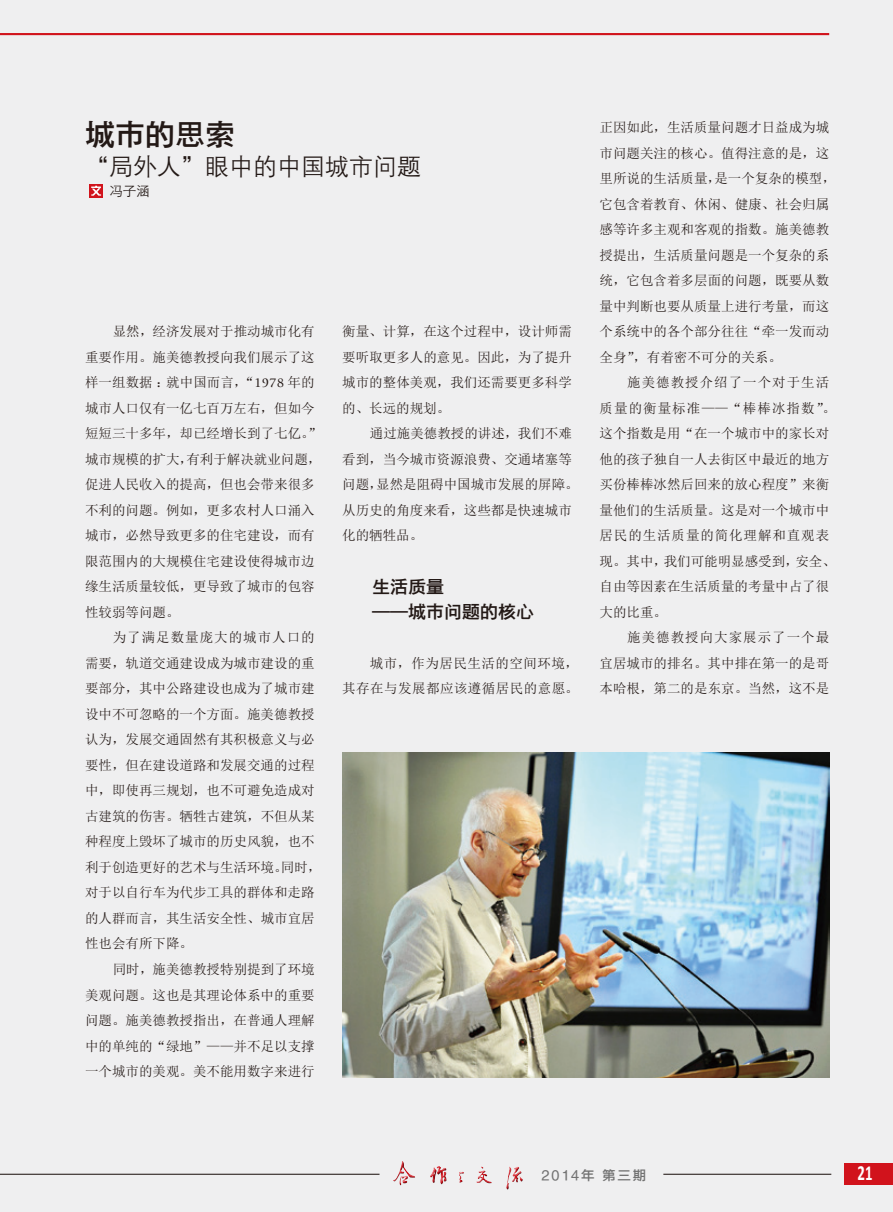
<style>
.page{position:relative;width:893px;height:1212px;background:#efeff0}
.page>*{position:absolute;margin:0;border:0;box-sizing:border-box;transform-origin:0 0}
.H2标正{font:30px "FZYDZHJW GB1 0";color:#231916}
.H2标副{font:24px "FZZDXJW GB1 0";color:#231916}
.t1{font:700 21.6px "Calibri";color:#fff;scale:.69 1}
.H段标无跨栏{font:18px "FZYDZHJW GB1 0";color:#231916}
.正{font:13.5px/25.5px "Sim Sun";color:#231916}
.正-2{font:13.5px/25.5px "Sim Sun";letter-spacing:.035em;color:#231916;text-align:right}
.t2{font:13.5px "FZYDZHJW GB1 0";letter-spacing:.14em;color:#727272}
.作者{font:13.5px "ST Xihei";color:#231916}
.s1{font-family:"Giovanni Std"}
</style>
<div class="page">
<div style="left:89px;top:184px;width:14px;height:13px;background:#d1131c"></div>
<svg style="left:91px;top:186px;width:10px;height:10px"></svg>
<img style="left:342px;top:752px;width:487px;height:325px">
<hr style="left:663px;top:1174px;width:168px;height:1px;background:#231916">
<hr style="left:0;top:33px;width:829px;height:2px;background:#d1131c">
<hr style="left:0;top:1174px;width:379px;height:1px;background:#231916">
<svg style="left:393px;top:1161px;width:22px;height:21px"></svg>
<div style="left:397px;top:1174px;width:12px;height:11px;background:#fff;opacity:.75"></div>
<div style="left:398px;top:1175px;width:11px;height:11px;background:#231916;opacity:.75"></div>
<svg style="left:437px;top:1166px;width:10px;height:18px"></svg>
<div style="left:428px;top:1167px;width:9px;height:17px;background:#231916;opacity:.75"></div>
<svg style="left:506px;top:1166px;width:17px;height:24px"></svg>
<div style="left:474px;top:1170px;width:19px;height:14px;background:#231916;opacity:.75"></div>
<div style="left:457px;top:1171px;width:8px;height:12px;background:#231916;opacity:.75"></div>
<div style="left:844px;top:1162px;width:49px;height:22px;background:#d1131c"></div>
<p class="H2标正" style="left:85px;top:118px;width:151px">城市的思索</p>
<p class="H2标副" style="left:85px;top:154px;width:337px">“局外人”眼中的中国城市问题</p>
<p class="作者" style="left:109px;top:180px;width:42px">冯子涵</p>
<p class="正" style="left:85px;top:319px;width:238px;text-indent:28px">显然，经济发展对于推动城市化有重要作用。施美德教授向我们展示了这样一组数据：就中国而言，“<span class="s1">1978</span> 年的城市人口仅有一亿七百万左右，但如今短短三十多年，却已经增长到了七亿。”城市规模的扩大，有利于解决就业问题，促进人民收入的提高，但也会带来很多不利的问题。例如，更多农村人口涌入城市，必然导致更多的住宅建设，而有限范围内的大规模住宅建设使得城市边缘生活质量较低，更导致了城市的包容性较弱等问题。</p>
<p class="正" style="left:85px;top:625px;width:238px;text-indent:28px">为了满足数量庞大的城市人口的需要，轨道交通建设成为城市建设的重要部分，其中公路建设也成为了城市建设中不可忽略的一个方面。施美德教授认为，发展交通固然有其积极意义与必要性，但在建设道路和发展交通的过程中，即使再三规划，也不可避免造成对古建筑的伤害。牺牲古建筑，不但从某种程度上毁坏了城市的历史风貌，也不利于创造更好的艺术与生活环境。同时，对于以自行车为代步工具的群体和走路的人群而言，其生活安全性、城市宜居性也会有所下降。</p>
<p class="正" style="left:85px;top:956px;width:231px;text-align:justify;text-indent:28px">同时，施美德教授特别提到了环境美观问题。这也是其理论体系中的重要问题。施美德教授指出，在普通人理解中的单纯的“绿地”——并不足以支撑一个城市的美观。美不能用数字来进行</p>
<p class="正" style="left:342px;top:319px;width:231px;text-align:justify">衡量、计算，在这个过程中，设计师需要听取更多人的意见。因此，为了提升城市的整体美观，我们还需要更多科学的、长远的规划。</p>
<p class="正" style="left:342px;top:421px;width:238px;text-indent:28px">通过施美德教授的讲述，我们不难看到，当今城市资源浪费、交通堵塞等问题，显然是阻碍中国城市发展的屏障。从历史的角度来看，这些都是快速城市化的牺牲品。</p>
<p class="H段标无跨栏" style="left:372px;top:577px;width:73px">生活质量</p>
<p class="H段标无跨栏" style="left:372px;top:602px;width:163px">——城市问题的核心</p>
<p class="正-2" style="left:342px;top:650px;width:238px">城市，作为居民生活的空间环境，<br>其存在与发展都应该遵循居民的意愿。</p>
<p class="正" style="left:600px;top:115px;width:238px">正因如此，生活质量问题才日益成为城市问题关注的核心。值得注意的是，这里所说的生活质量，是一个复杂的模型，它包含着教育、休闲、健康、社会归属感等许多主观和客观的指数。施美德教授提出，生活质量问题是一个复杂的系统，它包含着多层面的问题，既要从数量中判断也要从质量上进行考量，而这个系统中的各个部分往往“牵一发而动全身”，有着密不可分的关系。</p>
<p class="正" style="left:600px;top:370px;width:238px;text-indent:28px">施美德教授介绍了一个对于生活质量的衡量标准——“棒棒冰指数”。这个指数是用“在一个城市中的家长对他的孩子独自一人去街区中最近的地方买份棒棒冰然后回来的放心程度”来衡量他们的生活质量。这是对一个城市中居民的生活质量的简化理解和直观表现。其中，我们可能明显感受到，安全、自由等因素在生活质量的考量中占了很大的比重。</p>
<p class="正" style="left:600px;top:625px;width:231px;text-align:justify;text-indent:28px">施美德教授向大家展示了一个最宜居城市的排名。其中排在第一的是哥本哈根，第二的是东京。当然，这不是</p>
<p class="t2" style="left:542px;top:1168px;width:106px">2014年 第三期</p>
<h3 class="t1" style="left:858px;top:1159px;width:23px">21</h3>
</div>
